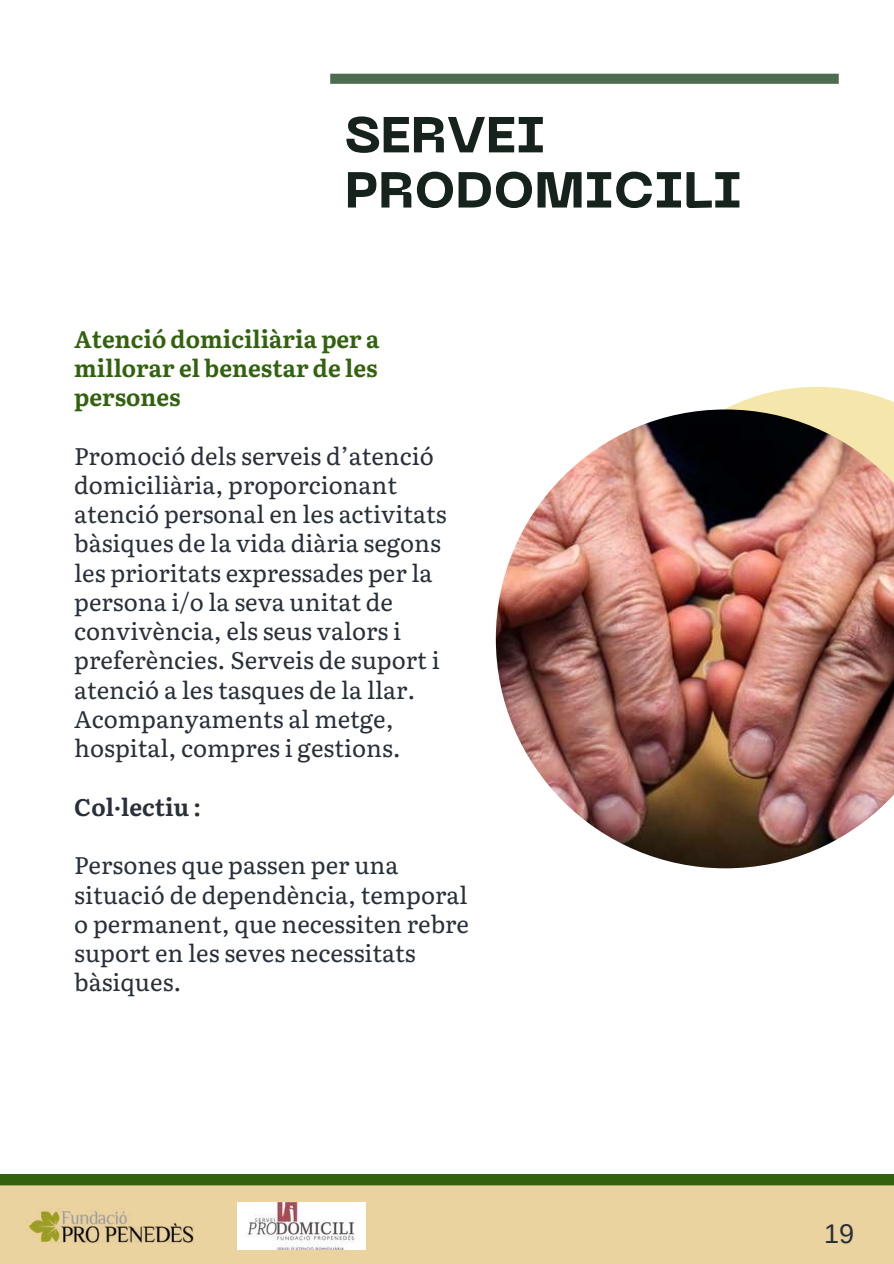
<style>
.page{position:relative;width:894px;height:1264px;background:#fff}
.page>*{position:absolute;margin:0;border:0;box-sizing:border-box;transform-origin:0 0}
.t1{font:800 50.25px/55.2px "PP Neue Machina";color:#16221c}
.t2{font:27px "Arimo";color:#293039}
.t3{font:24px/29.2px "Literata";color:#293039}
.t4{font:700 24px/29.2px "Literata";color:#32620e;text-align:justify}
.t5{font:700 24px "Literata";color:#293039}
</style>
<div class="page">
<div style="left:330px;top:74px;width:508px;height:10px;background:#4e6c50"></div>
<svg style="left:0;top:1174px;width:893px;height:89px"></svg>
<img style="left:27px;top:1208px;width:167px;height:36px">
<svg style="left:725px;top:387px;width:168px;height:22px;fill:#f5e6ab"></svg>
<img style="left:495px;top:409px;width:398px;height:459px">
<img style="left:237px;top:1202px;width:128px;height:47px">
<h1 class="t1" style="left:345px;top:112px;width:398px">SERVEI<br>PRODOMICILI</h1>
<p class="t4" style="left:74px;top:322px;width:307px">Atenció domiciliària per a millorar el benestar de les persones</p>
<p class="t3" style="left:74px;top:439px;width:374px">Promoció dels serveis d’atenció domiciliària, proporcionant atenció personal en les activitats bàsiques de la vida diària segons les prioritats expressades per la persona i/o la seva unitat de convivència, els seus valors i preferències. Serveis de suport i atenció a les tasques de la llar.<br>Acompanyaments al metge, hospital, compres i gestions.</p>
<p class="t5" style="left:74px;top:787px;width:128px">Col·lectiu :</p>
<p class="t3" style="left:74px;top:849px;width:396px">Persones que passen per una situació de dependència, temporal o permanent, que necessiten rebre suport en les seves necessitats bàsiques.</p>
<p class="t2" style="left:823px;top:1217px;width:32px">19</p>
</div>
